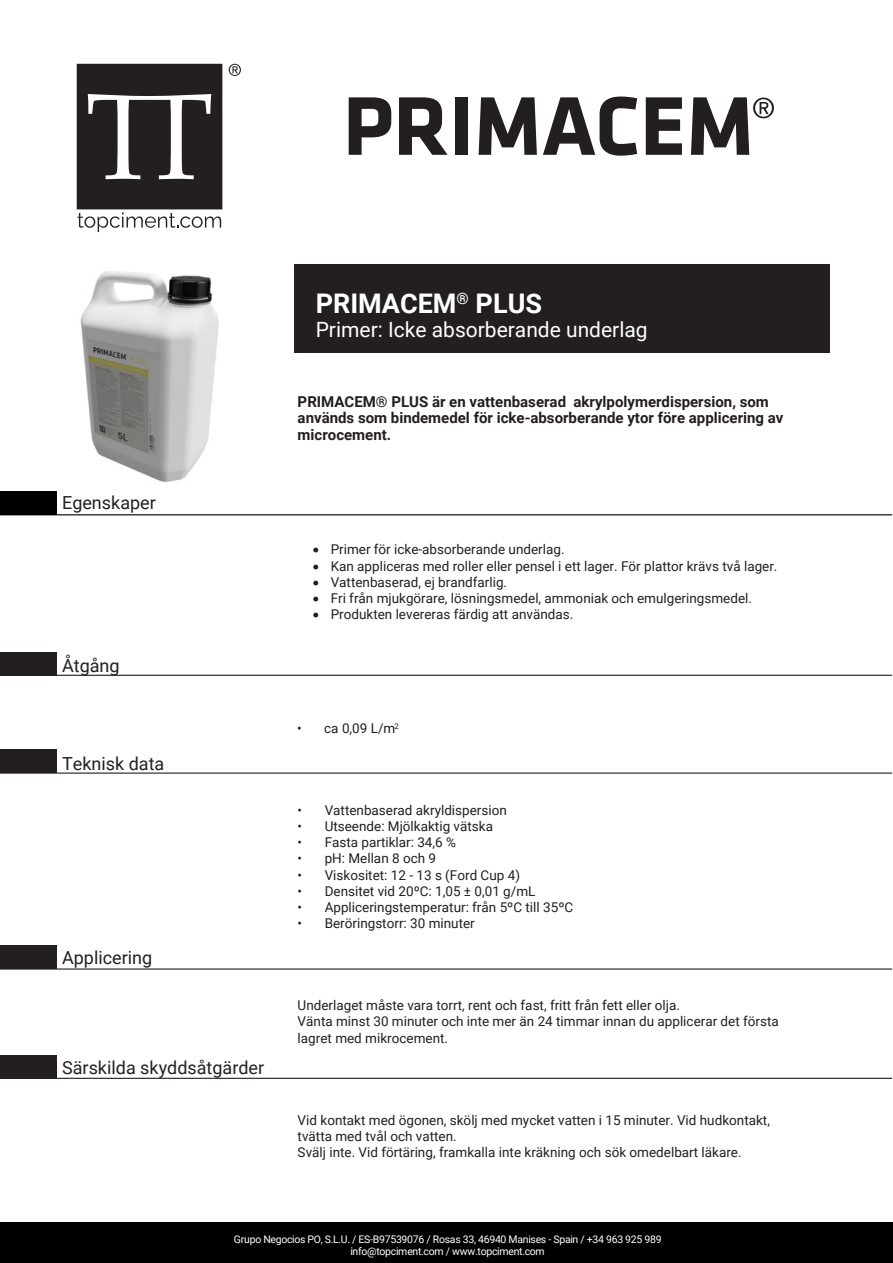
<style>
.page{position:relative;width:893px;height:1263px;background:#fff}
.page>*{position:absolute;margin:0;border:0;box-sizing:border-box;transform-origin:0 0}
.t1{font:700 27px "Roboto";color:#fff}
.t2{font:21px "Roboto";color:#fff}
.t3{font:18px "Roboto";color:#231f20}
.TEXTO_DESTACADO{font:700 15px/16.5px "Roboto";color:#231f20}
.TEXTO_GROSO{font:13.5px/16.2px "Roboto";color:#231f20}
.t4{font:10.5px/11.9px "Roboto";letter-spacing:-.03em;color:#fff;text-align:center}
.s1{font-style:inherit}
</style>
<div class="page">
<div style="left:0;top:1222px;width:893px;height:41px;background:#000"></div>
<img style="left:80px;top:271px;width:139px;height:211px">
<div style="left:294px;top:264px;width:535px;height:88px;background:#231f20"></div>
<svg style="left:77px;top:64px;width:145px;height:168px"></svg>
<svg style="left:229px;top:64px;width:12px;height:12px"></svg>
<svg style="left:349px;top:97px;width:42px;height:58px"></svg>
<svg style="left:399px;top:97px;width:49px;height:58px"></svg>
<div style="left:455px;top:97px;width:13px;height:58px;background:#231f20"></div>
<svg style="left:479px;top:97px;width:58px;height:58px"></svg>
<svg style="left:543px;top:97px;width:94px;height:59px"></svg>
<svg style="left:646px;top:97px;width:36px;height:58px"></svg>
<svg style="left:691px;top:97px;width:83px;height:58px"></svg>
<div style="left:0;top:492px;width:56px;height:23px;background:#000"></div>
<hr style="left:56px;top:514px;width:836px;height:1px;background:#000">
<div style="left:0;top:652px;width:56px;height:23px;background:#231f20"></div>
<hr style="left:0;top:675px;width:56px;height:1px;background:#231f20">
<hr style="left:56px;top:675px;width:836px;height:1px;background:#231f20">
<div style="left:0;top:750px;width:56px;height:23px;background:#231f20"></div>
<hr style="left:0;top:772px;width:56px;height:2px;background:#231f20">
<hr style="left:56px;top:772px;width:836px;height:2px;background:#231f20">
<div style="left:0;top:946px;width:56px;height:23px;background:#231f20"></div>
<hr style="left:56px;top:968px;width:836px;height:1px;background:#231f20">
<div style="left:0;top:1055px;width:56px;height:23px;background:#231f20"></div>
<hr style="left:0;top:1078px;width:56px;height:1px;background:#231f20">
<hr style="left:56px;top:1078px;width:836px;height:1px;background:#231f20">
<h2 class="t1" style="left:316px;top:285px;width:228px">PRIMACEM<sup>®</sup> PLUS</h2>
<h2 class="t2" style="left:316px;top:314px;width:333px">Primer: Icke absorberande underlag</h2>
<h3 class="t3" style="left:62px;top:490px;width:95px">Egenskaper</h3>
<h3 class="t3" style="left:62px;top:653px;width:59px">Åtgång</h3>
<h3 class="t3" style="left:62px;top:751px;width:104px">Teknisk data</h3>
<h3 class="t3" style="left:62px;top:945px;width:92px">Applicering</h3>
<h3 class="t3" style="left:62px;top:1055px;width:204px">Särskilda skyddsåtgärder</h3>
<p class="TEXTO_DESTACADO" style="left:298px;top:393px;width:487px">PRIMACEM® PLUS är en vattenbaserad akrylpolymerdispersion, som används som bindemedel för icke-absorberande ytor före applicering av microcement.</p>
<p class="TEXTO_GROSO" style="left:313px;top:541px;width:253px">• Primer för icke-absorberande underlag.</p>
<p class="TEXTO_GROSO" style="left:313px;top:557px;width:466px">• Kan appliceras med roller eller pensel i ett lager. För plattor krävs två lager.</p>
<p class="TEXTO_GROSO" style="left:313px;top:573px;width:196px">• Vattenbaserad, ej brandfarlig.</p>
<p class="TEXTO_GROSO" style="left:313px;top:590px;width:441px">• Fri från mjukgörare, lösningsmedel, ammoniak och emulgeringsmedel.</p>
<p class="TEXTO_GROSO" style="left:313px;top:606px;width:262px">• Produkten levereras färdig att användas.</p>
<p class="TEXTO_GROSO" style="left:297px;top:720px;width:103px"><span class="s1">•</span> ca 0,09 L/m<sup>2</sup></p>
<p class="TEXTO_GROSO" style="left:298px;top:801px;width:211px"><span class="s1">•</span> Vattenbaserad akryldispersion</p>
<p class="TEXTO_GROSO" style="left:298px;top:818px;width:197px"><span class="s1">•</span> Utseende: Mjölkaktig vätska</p>
<p class="TEXTO_GROSO" style="left:298px;top:834px;width:160px"><span class="s1">•</span> Fasta partiklar: 34,6 %</p>
<p class="TEXTO_GROSO" style="left:298px;top:850px;width:140px"><span class="s1">•</span> pH: Mellan 8 och 9</p>
<p class="TEXTO_GROSO" style="left:298px;top:866px;width:224px"><span class="s1">•</span> Viskositet: 12 - 13 s (Ford Cup 4)</p>
<p class="TEXTO_GROSO" style="left:298px;top:882px;width:239px"><span class="s1">•</span> Densitet vid 20ºC: 1,05 ± 0,01 g/mL</p>
<p class="TEXTO_GROSO" style="left:298px;top:899px;width:277px"><span class="s1">•</span> Appliceringstemperatur: från 5ºC till 35ºC</p>
<p class="TEXTO_GROSO" style="left:298px;top:915px;width:179px"><span class="s1">•</span> Beröringstorr: 30 minuter</p>
<p class="TEXTO_GROSO" style="left:298px;top:997px;width:483px">Underlaget måste vara torrt, rent och fast, fritt från fett eller olja.<br>Vänta minst 30 minuter och inte mer än 24 timmar innan du applicerar det första lagret med mikrocement.</p>
<p class="TEXTO_GROSO" style="left:298px;top:1111px;width:474px">Vid kontakt med ögonen, skölj med mycket vatten i 15 minuter. Vid hudkontakt, tvätta med tvål och vatten.<br>Svälj inte. Vid förtäring, framkalla inte kräkning och sök omedelbart läkare.</p>
<p class="t4" style="left:234px;top:1233px;width:429px">Grupo Negocios PO, S.L.U. / ES-B97539076 / Rosas 33, 46940 Manises - Spain / +34 963 925 989 info@topciment.com / www.topciment.com</p>
</div>
